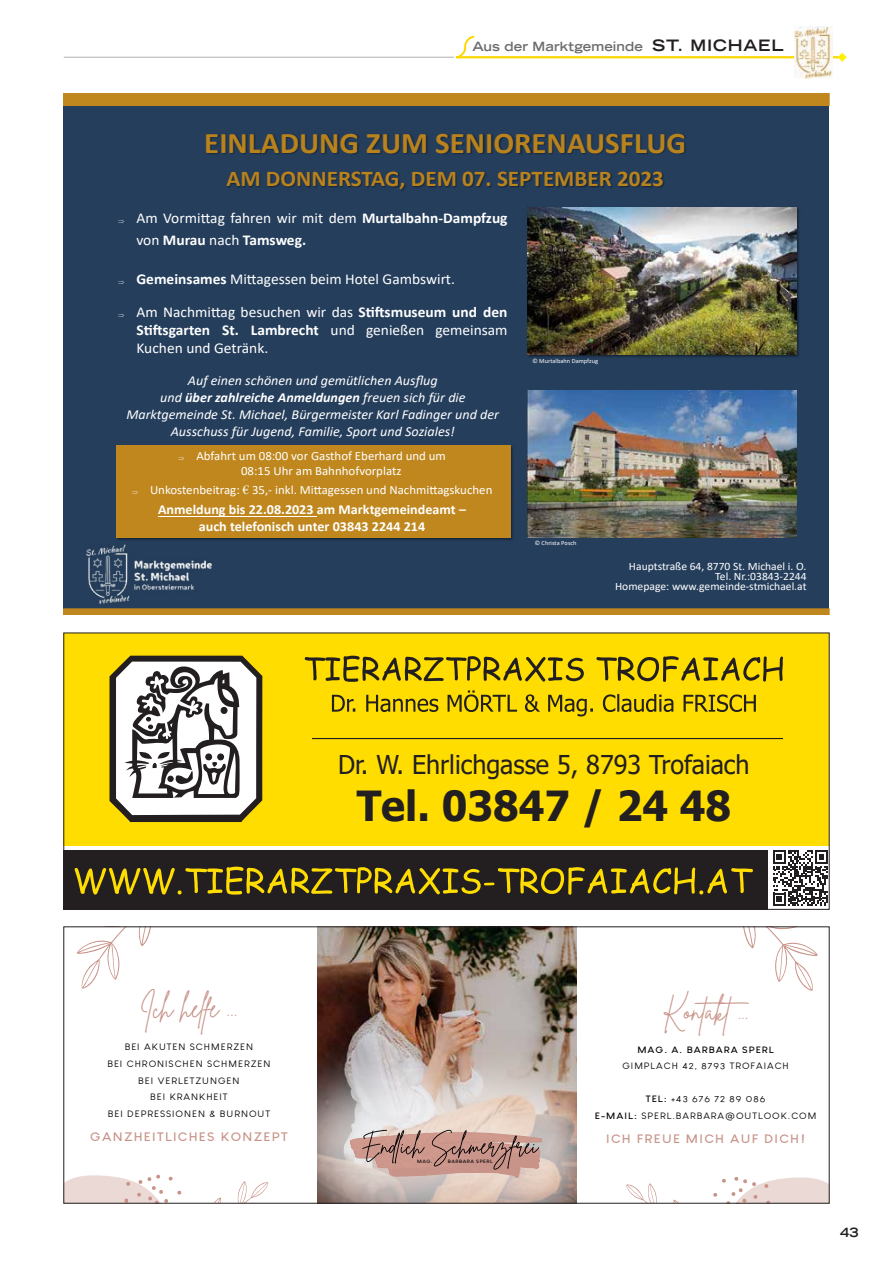
<style>
.page{position:relative;width:893px;height:1263px;background:#fff}
.page>*{position:absolute;margin:0;border:0;box-sizing:border-box;transform-origin:0 0}
.t1{font:700 41.4px "Tahoma";color:#231f20}
.t2{font:700 30px "Calibri";color:#b8821d}
.t3{font:27.15px "Brittany Signature";color:#c89389}
.t4{font:27px "Brittany Signature";color:#c89389}
.t5{font:25.95px "Tahoma";color:#231f20}
.t6{font:700 22.5px "Calibri";color:#b8821d}
.t7{font:15px/21.9px "Calibri";color:#fff}
.t8{font:italic 13.8px/16.8px "Calibri";color:#fff;text-align:center}
.t9{font:700 13.8px/16.8px "Calibri";color:#fff;text-align:center}
.t10{font:700 expanded 12.75px "Trade Gothic LT";letter-spacing:.005em;color:#6c6d70}
.t11{font:700 expanded 12.75px "Trade Gothic LT";color:#231f20}
.t12{font:12.6px/15.3px "Calibri";color:#fff;text-align:center}
.t13{font:700 12px "Louis George Cafe";letter-spacing:.1em;color:#c89389;scale:1.11 1}
.t14{font:11.25px/10.4px "Calibri";color:#fff;text-align:right}
.t15{font:9px/16.5px "Louis George Cafe";letter-spacing:.1em;color:#000001;text-align:center;scale:1.11 1}
.t16{font:700 9px "Louis George Cafe";letter-spacing:.1em;color:#000001;scale:1.11 1}
.t17{font:6.3px "Calibri";color:#fff}
.t18{font:700 4.65px "Louis George Cafe";letter-spacing:.1em;color:#000001;scale:1.11 1}
.s1{font-size:15.75px;color:#231f20}
.s2{font-weight:700}
.s3{font-family:"Times New Roman"}
</style>
<div class="page">
<hr style="left:64px;top:57px;width:390px;height:1px;background:#bcbdc0">
<hr style="left:456px;top:56px;width:384px;height:2px;background:#fed702">
<svg style="left:838px;top:53px;width:9px;height:9px"></svg>
<svg style="left:455px;top:35px;width:21px;height:24px"></svg>
<img style="left:794px;top:27px;width:38px;height:51px">
<div style="left:64px;top:94px;width:765px;height:520px;background:#253e5c"></div>
<div style="left:64px;top:609px;width:765px;height:5px;background:#bf871e"></div>
<div style="left:64px;top:94px;width:765px;height:12px;background:#bf871e"></div>
<img style="left:207px;top:134px;width:305px;height:21px">
<img style="left:512px;top:134px;width:161px;height:21px">
<img style="left:673px;top:134px;width:13px;height:20px">
<img style="left:227px;top:172px;width:429px;height:19px">
<img style="left:656px;top:172px;width:9px;height:16px">
<img style="left:86px;top:544px;width:126px;height:60px">
<img style="left:527px;top:207px;width:272px;height:150px">
<img style="left:528px;top:207px;width:268px;height:147px">
<img style="left:528px;top:390px;width:268px;height:148px">
<img style="left:117px;top:445px;width:396px;height:95px">
<div style="left:116px;top:445px;width:394px;height:93px;background:#bf871e"></div>
<hr style="left:158px;top:516px;width:159px;height:1px;background:#fff">
<img style="left:318px;top:928px;width:259px;height:102px">
<div style="left:252px;top:1030px;width:388px;height:173px;background:#fff;opacity:.75"></div>
<svg style="left:350px;top:1129px;width:192px;height:49px;background:#c29c92"></svg>
<svg style="left:66px;top:1175px;width:202px;height:26px"></svg>
<svg style="left:77px;top:928px;width:74px;height:61px"></svg>
<svg style="left:626px;top:1177px;width:203px;height:27px"></svg>
<svg style="left:743px;top:928px;width:75px;height:63px"></svg>
<svg style="left:66px;top:635px;width:761px;height:272px;background:#c7b020"></svg>
<p class="t10" style="left:472px;top:38px;width:313px">Aus der Marktgemeinde <span class="s1">ST. MICHAEL</span></p>
<h2 class="t2" style="left:204px;top:122px;width:483px">EINLADUNG ZUM SENIORENAUSFLUG</h2>
<h3 class="t6" style="left:226px;top:162px;width:439px">AM DONNERSTAG, DEM 07. SEPTEMBER 2023</h3>
<p class="t7" style="left:136px;top:207px;width:373px">Am Vormittag fahren wir mit dem <span class="s2">Murtalbahn-Dampfzug </span>von <span class="s2">Murau</span> nach <span class="s2">Tamsweg.</span></p>
<p class="t7" style="left:136px;top:262px;width:372px;line-height:32.8px"><span class="s2">Gemeinsames</span> Mittagessen beim Hotel Gambswirt.<br>Am Nachmittag besuchen wir das <span class="s2">Stiftsmuseum und den</span></p>
<p class="t7" style="left:136px;top:320px;width:373px;line-height:18.3px"><span class="s2">Stiftsgarten St. Lambrecht</span> und genießen gemeinsam<br>Kuchen und Getränk.</p>
<p class="t8" style="left:126px;top:372px;width:374px">Auf einen schönen und gemütlichen Ausflug<br>und <span class="s2">über zahlreiche Anmeldungen</span> freuen sich für die Marktgemeinde St. Michael, Bürgermeister Karl Fadinger und der Ausschuss für Jugend, Familie, Sport und Soziales!</p>
<p class="t17" style="left:532px;top:356px;width:67px">© Murtalbahn Dampfzug</p>
<p class="t12" style="left:196px;top:447px;width:251px">Abfahrt um 08:00 vor Gasthof Eberhard und um<br>08:15 Uhr am Bahnhofvorplatz</p>
<p class="t12" style="left:150px;top:482px;width:344px">Unkostenbeitrag: <span class="s3">€</span> 35,- inkl. Mittagessen und Nachmittagskuchen</p>
<p class="t9" style="left:158px;top:501px;width:310px">Anmeldung bis 22.08.2023 am Marktgemeindeamt – auch telefonisch unter 03843 2244 214</p>
<p class="t17" style="left:535px;top:538px;width:43px">© Christa Posch</p>
<p class="t14" style="left:615px;top:560px;width:193px">Hauptstraße 64, 8770 St. Michael i. O.<br>Tel. Nr.:03843-2244<br>Homepage: www.gemeinde-stmichael.at</p>
<h3 class="t5" style="left:338px;top:747px;width:413px">Dr. W. Ehrlichgasse 5, 8793 Trofaiach</h3>
<h1 class="t1" style="left:357px;top:777px;width:376px">Tel. 03847 / 24 48</h1>
<h3 class="t3" style="left:140px;top:991px;width:99px">Ich helfe ...</h3>
<p class="t15" style="left:107px;top:1039px;width:148px">BEI AKUTEN SCHMERZEN<br>BEI CHRONISCHEN SCHMERZEN<br>BEI VERLETZUNGEN<br>BEI KRANKHEIT<br>BEI DEPRESSIONEN &amp; BURNOUT</p>
<p class="t13" style="left:90px;top:1129px;width:179px">GANZHEITLICHES KONZEPT</p>
<p class="t18" style="left:417px;top:1159px;width:15px">MAG.</p>
<p class="t18" style="left:448px;top:1159px;width:42px">BARBARA SPERL</p>
<h3 class="t4" style="left:662px;top:994px;width:95px">Kontakt...</h3>
<p class="t16" style="left:637px;top:1044px;width:124px">MAG. A. BARBARA SPERL</p>
<p class="t15" style="left:622px;top:1058px;width:151px">GIMPLACH 42, 8793 TROFAIACH</p>
<p class="t15" style="left:595px;top:1091px;width:201px"><span class="s2">TEL:</span> +43 676 72 89 086<br><span class="s2">E-MAIL:</span> SPERL.BARBARA@OUTLOOK.COM</p>
<p class="t13" style="left:606px;top:1131px;width:181px">ICH FREUE MICH AUF DICH!</p>
<p class="t11" style="left:840px;top:1224px;width:20px">43</p>
</div>
